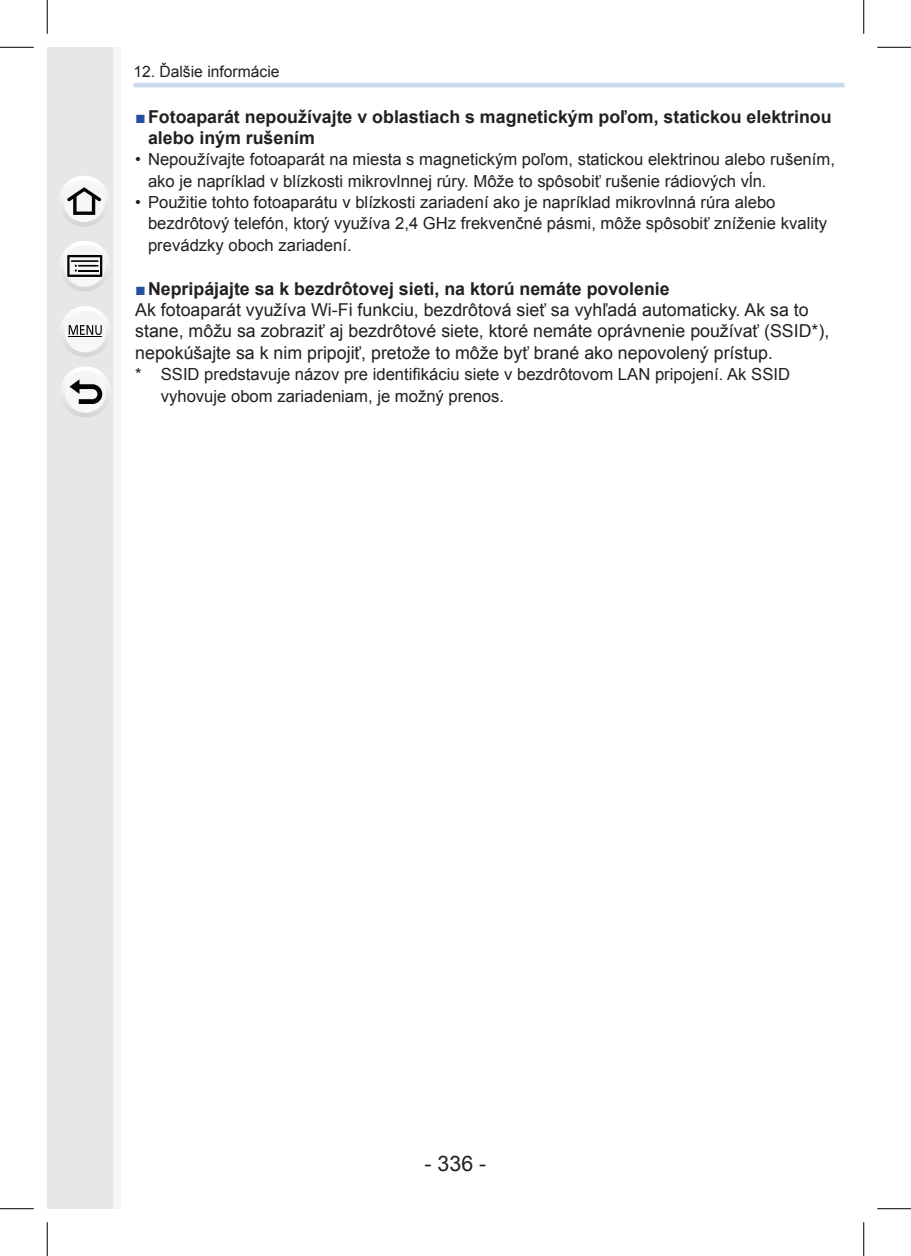
<style>
.page{position:relative;width:911px;height:1256px;background:#fff}
.page>*{position:absolute;margin:0;border:0;box-sizing:border-box;transform-origin:0 0}
.t1{font:21.38px "Arial";color:#231f20}
.Základný_text_-_7_9{font:17.78px/21.4px "Arial";color:#231f20}
.Odsadene_2_-_7_9_bod{font:700 17.78px/21.4px "Arial";color:#231f20}
.Odsadene_2{font:16.65px/21.4px "Arial";color:#231f20}
.Odsadene_4_-_7_4{font:16.65px/21.4px "Arial";color:#231f20}
.t2{font:15.75px "Arial";color:#231f20}
.s1{font-family:"Century Gothic";color:#264ea2}
</style>
<div class="page">
<div style="left:47px;top:47px;width:74px;height:1161px;background:#e6e7e6"></div>
<div style="left:113px;top:47px;width:8px;height:1161px;background:#f4f5f6"></div>
<hr style="left:133px;top:83px;width:711px;height:4px;background:#ccdaef">
<div style="left:59px;top:176px;width:51px;height:51px;background:linear-gradient(to bottom,#fff,#d5d5d6);border-radius:26px"></div>
<div style="left:63px;top:180px;width:42px;height:42px;background:#f5f6f7;border-radius:21px"></div>
<svg style="left:67px;top:187px;width:34px;height:28px"></svg>
<svg style="left:60px;top:241px;width:49px;height:50px"></svg>
<svg style="left:61px;top:306px;width:49px;height:51px"></svg>
<hr style="left:68px;top:336px;width:34px;height:1px;background:#040503">
<svg style="left:60px;top:366px;width:51px;height:51px"></svg>
<div style="left:65px;top:371px;width:41px;height:41px;background:#f5f7f7;border-radius:21px"></div>
<svg style="left:70px;top:379px;width:32px;height:25px"></svg>
<hr style="left:0;top:47px;width:34px;height:1px;background:#000">
<hr style="left:877px;top:47px;width:34px;height:1px;background:#000">
<hr style="left:0;top:1208px;width:34px;height:1px;background:#000">
<hr style="left:877px;top:1208px;width:34px;height:1px;background:#000">
<hr style="left:47px;top:0;width:1px;height:34px;background:#000">
<hr style="left:47px;top:1222px;width:1px;height:33px;background:#000">
<hr style="left:863px;top:0;width:1px;height:34px;background:#000">
<hr style="left:863px;top:1222px;width:1px;height:33px;background:#000">
<p class="t2" style="left:133px;top:61px;width:148px">12. Ďalšie informácie</p>
<p class="Odsadene_2_-_7_9_bod" style="left:148px;top:106px;width:685px;text-indent:-13px"><span class="s1">■</span>Fotoaparát nepoužívajte v oblastiach s magnetickým poľom, statickou elektrinou alebo iným rušením</p>
<p class="Odsadene_2" style="left:148px;top:149px;width:688px;text-indent:-13px">• Nepoužívajte fotoaparát na miesta s magnetickým poľom, statickou elektrinou alebo rušením, ako je napríklad v blízkosti mikrovlnnej rúry. Môže to spôsobiť rušenie rádiových vĺn.</p>
<p class="Odsadene_2" style="left:148px;top:192px;width:680px;text-indent:-13px">• Použitie tohto fotoaparátu v blízkosti zariadení ako je napríklad mikrovlnná rúra alebo bezdrôtový telefón, ktorý využíva 2,4 GHz frekvenčné pásmi, môže spôsobiť zníženie kvality prevádzky oboch zariadení.</p>
<p class="Odsadene_2_-_7_9_bod" style="left:135px;top:278px;width:536px"><span class="s1">■</span>Nepripájajte sa k bezdrôtovej sieti, na ktorú nemáte povolenie</p>
<p class="Základný_text_-_7_9" style="left:135px;top:299px;width:696px">Ak fotoaparát využíva Wi-Fi funkciu, bezdrôtová sieť sa vyhľadá automaticky. Ak sa to stane, môžu sa zobraziť aj bezdrôtové siete, ktoré nemáte oprávnenie používať (SSID*), nepokúšajte sa k nim pripojiť, pretože to môže byť brané ako nepovolený prístup.</p>
<p class="Odsadene_4_-_7_4" style="left:161px;top:364px;width:631px;text-indent:-26px">* SSID predstavuje názov pre identifikáciu siete v bezdrôtovom LAN pripojení. Ak SSID vyhovuje obom zariadeniam, je možný prenos.</p>
<p class="t1" style="left:425px;top:1149px;width:63px">- 336 -</p>
</div>
